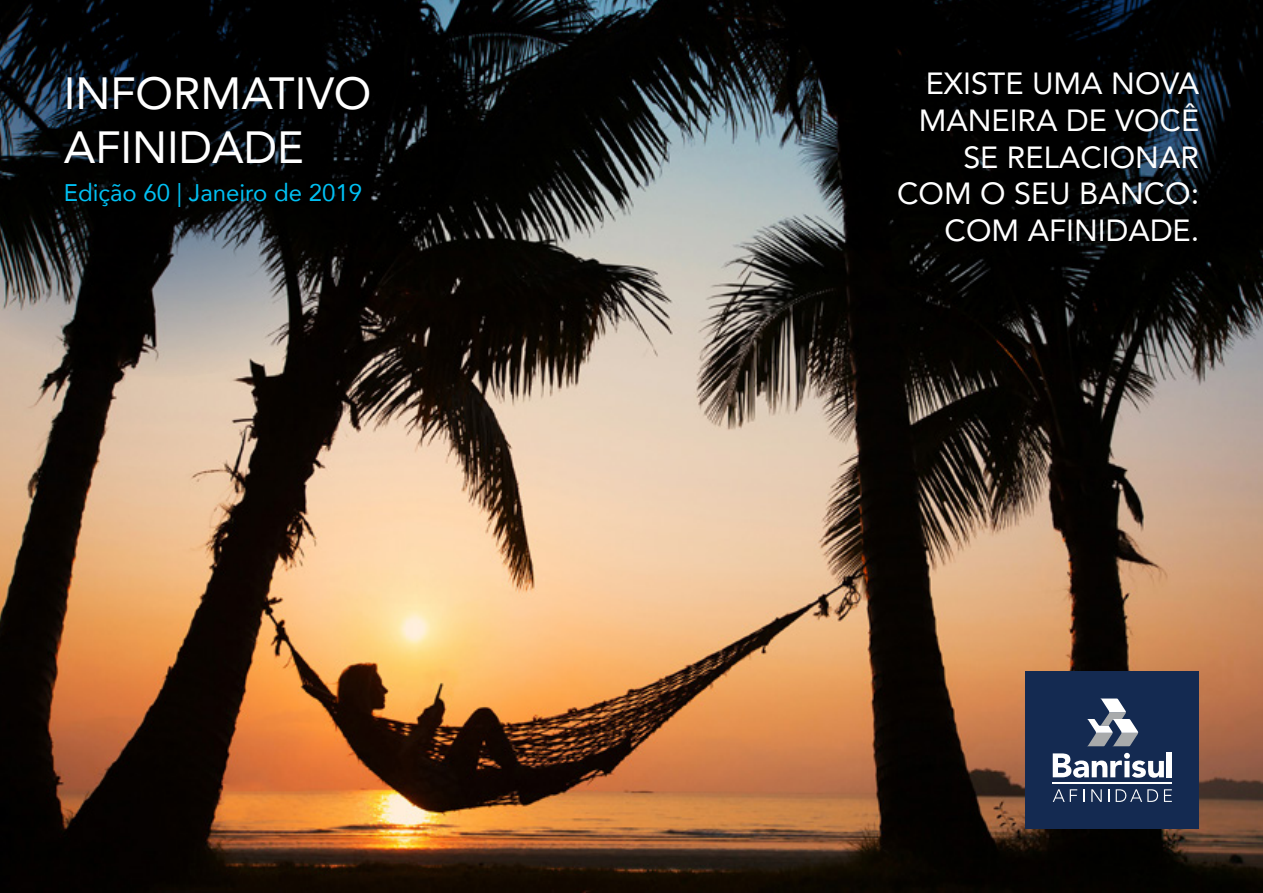
<style>
.page{position:relative;width:1263px;height:893px;background:#fff}
.page>*{position:absolute;margin:0;border:0;box-sizing:border-box;transform-origin:0 0}
.t1{font:45px/54px "Avenir";color:#fff}
.t2{font:30.6px/36.6px "Avenir";color:#fff;text-align:right}
.t3{font:24px "Avenir";color:#00c0f3}
</style>
<div class="page">
<img style="left:0;top:0;width:1263px;height:893px">
<div style="left:1025px;top:671px;width:174px;height:158px;background:#142a51"></div>
<svg style="left:1053px;top:753px;width:111px;height:25px"></svg>
<div style="left:1167px;top:752px;width:5px;height:25px;background:#fff"></div>
<svg style="left:1087px;top:698px;width:51px;height:48px"></svg>
<svg style="left:1053px;top:789px;width:24px;height:13px"></svg>
<svg style="left:1084px;top:789px;width:1px;height:13px"></svg>
<svg style="left:1091px;top:789px;width:11px;height:13px"></svg>
<svg style="left:1108px;top:789px;width:1px;height:13px"></svg>
<svg style="left:1116px;top:789px;width:42px;height:13px"></svg>
<svg style="left:1164px;top:789px;width:8px;height:13px"></svg>
<hr style="left:1053px;top:783px;width:119px;height:1px;background:#fff">
<svg style="left:0;top:0;width:478px;height:377px;fill:#020200"></svg>
<svg style="left:773px;top:0;width:490px;height:362px;fill:#010100"></svg>
<h1 class="t1" style="left:64px;top:65px;width:309px">INFORMATIVO<br>AFINIDADE</h1>
<p class="t3" style="left:64px;top:173px;width:300px">Edição 60 | Janeiro de 2019</p>
<p class="t2" style="left:897px;top:64px;width:304px">EXISTE UMA NOVA<br>MANEIRA DE VOCÊ<br>SE RELACIONAR<br>COM O SEU BANCO:<br>COM AFINIDADE.</p>
</div>
